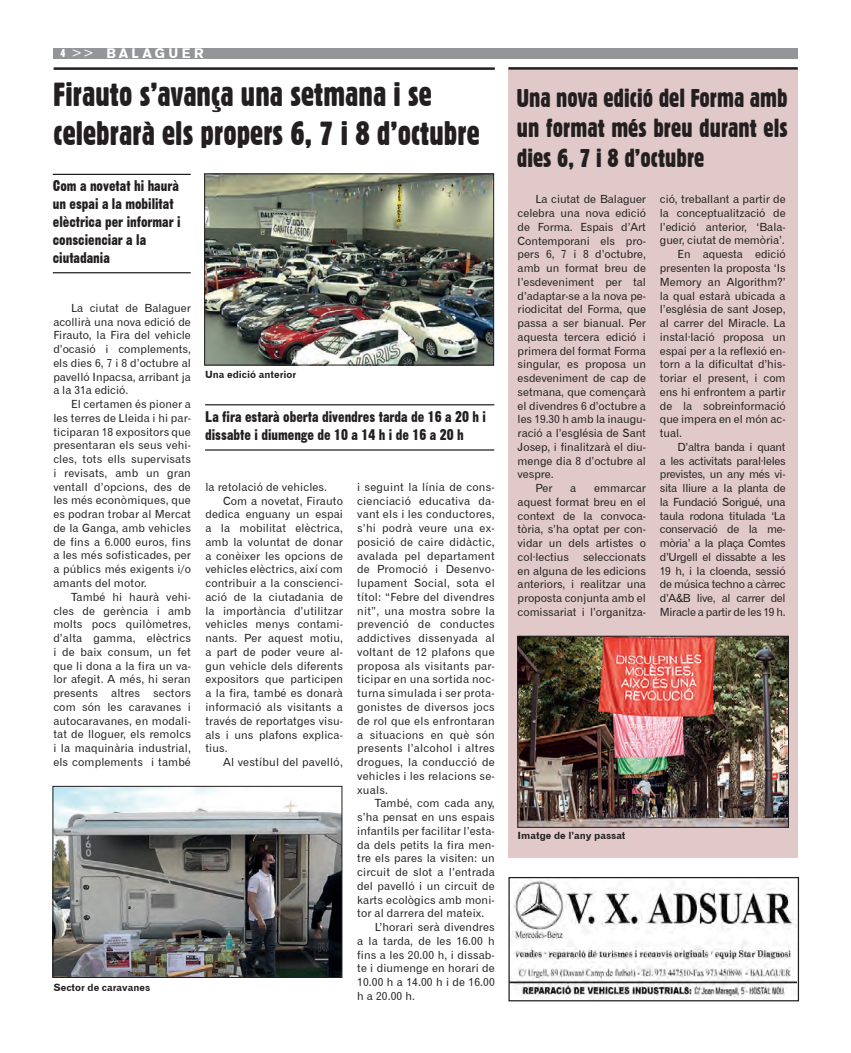
<style>
.page{position:relative;width:851px;height:1053px;background:#fff}
.page>*{position:absolute;margin:0;border:0;box-sizing:border-box;transform-origin:0 0}
.t1{font:32.5px "Gothic 821 Condensed BT";color:#231f20}
.t2{font:25px/30px "Gothic 821 Condensed BT";color:#231f20;text-align:justify}
.t3{font:15px/18px "Gothic No 13 BT";color:#231f20}
.t4{font:13.75px "Gothic 725 BT Black A";letter-spacing:.25em;color:#fff}
.t5{font:11.25px/13.8px "Gothic 720 BT Roman B";letter-spacing:.01em;color:#231f20;text-align:justify}
.t6{font:10px "Gothic 720 BT Bold B";color:#231f20}
.s1{font-family:"Gothic 821 Condensed BT";font-size:11.25px}
.s2{font-family:"Gothic 720 BT Roman B"}
</style>
<div class="page">
<div style="left:53px;top:48px;width:744px;height:10px;background:#939598"></div>
<hr style="left:54px;top:67px;width:440px;height:3px;background:#231f20">
<img style="left:206px;top:176px;width:285px;height:187px">
<div style="left:204px;top:174px;width:289px;height:191px;border:1px solid #231f20"></div>
<img style="left:55px;top:788px;width:285px;height:187px">
<div style="left:53px;top:786px;width:289px;height:191px;border:1px solid #231f20"></div>
<div style="left:508px;top:68px;width:289px;height:789px;background:#e0c9c8"></div>
<hr style="left:508px;top:67px;width:289px;height:3px;background:#231f20">
<img style="left:519px;top:638px;width:267px;height:187px">
<div style="left:517px;top:636px;width:271px;height:191px;border:1px solid #231f20"></div>
<hr style="left:53px;top:174px;width:138px;height:1px;background:#231f20">
<hr style="left:53px;top:272px;width:138px;height:1px;background:#231f20">
<hr style="left:205px;top:404px;width:289px;height:1px;background:#231f20">
<hr style="left:205px;top:449px;width:289px;height:1px;background:#231f20">
<img style="left:510px;top:878px;width:286px;height:121px">
<div style="left:508px;top:876px;width:290px;height:125px;border:1px solid #231f20"></div>
<p class="t4" style="left:61px;top:45px;width:144px"><span class="s1">4</span> <span class="s2">&gt;&gt;</span> BALAGUER</p>
<p class="t1" style="left:54px;top:75px;width:380px">Firauto s’avança una setmana i se</p>
<p class="t1" style="left:54px;top:114px;width:428px">celebrarà els propers 6, 7 i 8 d’octubre</p>
<p class="t3" style="left:53px;top:177px;width:129px">Com a novetat hi haurà un espai a la mobilitat elèctrica per informar i conscienciar a la</p>
<p class="t3" style="left:53px;top:249px;width:58px">ciutadania</p>
<p class="t5" style="left:53px;top:301px;width:139px;text-indent:18px">La ciutat de Balaguer acollirà una nova edició de Firauto, la Fira del vehicle d’ocasió i complements, els dies 6, 7 i 8 d’octubre al pavelló Inpacsa, arribant ja a la 31a edició.</p>
<p class="t5" style="left:53px;top:397px;width:139px;text-indent:18px">El certamen és pioner a les terres de Lleida i hi par&shy;ticiparan 18 expositors que presentaran els seus vehi&shy;cles, tots ells supervisats i revisats, amb un gran ventall d’opcions, des de les més econòmiques, que es podran trobar al Mercat de la Ganga, amb vehicles de fins a 6.000 euros, fins a les més sofisticades, per a públics més exigents i/o amants del motor.</p>
<p class="t5" style="left:53px;top:589px;width:139px;text-indent:18px">També hi haurà vehi&shy;cles de gerència i amb molts pocs quilòmetres, d’alta gamma, elèctrics i de baix consum, un fet que li dona a la fira un va&shy;lor afegit. A més, hi seran presents altres sectors com són les caravanes i autocaravanes, en modali&shy;tat de lloguer, els remolcs i la maquinària industrial, els complements i també</p>
<p class="t6" style="left:53px;top:981px;width:98px">Sector de caravanes</p>
<p class="t6" style="left:205px;top:368px;width:93px">Una edició anterior</p>
<p class="t3" style="left:205px;top:407px;width:282px">La fira estarà oberta divendres tarda de 16 a 20 h i dissabte i diumenge de 10 a 14 h i de 16 a 20 h</p>
<p class="t5" style="left:205px;top:480px;width:123px">la retolació de vehicles.</p>
<p class="t5" style="left:205px;top:493px;width:139px;text-indent:18px">Com a novetat, Firauto dedica enguany un espai a la mobilitat elèctrica, amb la voluntat de donar a conèixer les opcions de vehicles elèctrics, així com contribuir a la conscienci&shy;ació de la ciutadania de la importància d’utilitzar vehicles menys contami&shy;nants. Per aquest motiu, a part de poder veure al&shy;gun vehicle dels diferents expositors que participen a la fira, també es donarà informació als visitants a través de reportatges visu&shy;als i uns plafons explica&shy;tius.</p>
<p class="t5" style="left:223px;top:755px;width:121px">Al vestíbul del pavelló,</p>
<p class="t5" style="left:357px;top:480px;width:139px">i seguint la línia de cons&shy;cienciació educativa da&shy;vant els i les conductores, s’hi podrà veure una ex&shy;posició de caire didàctic, avalada pel departament de Promoció i Desenvo&shy;lupament Social, sota el títol: “Febre del divendres nit”, una mostra sobre la prevenció de conductes addictives dissenyada al voltant de 12 plafons que proposa als visitants par&shy;ticipar en una sortida noc&shy;turna simulada i ser prota&shy;gonistes de diversos jocs de rol que els enfrontaran a situacions en què són presents l’alcohol i altres drogues, la conducció de vehicles i les relacions se&shy;xuals.</p>
<p class="t5" style="left:357px;top:796px;width:139px;text-indent:18px">També, com cada any, s’ha pensat en uns espais infantils per facilitar l’esta&shy;da dels petits la fira men&shy;tre els pares la visiten: un circuit de slot a l’entrada del pavelló i un circuit de karts ecològics amb moni&shy;tor al darrera del mateix.</p>
<p class="t5" style="left:357px;top:920px;width:139px;text-indent:18px">L’horari serà divendres a la tarda, de les 16.00 h fins a les 20.00 h, i dissab&shy;te i diumenge en horari de 10.00 h a 14.00 h i de 16.00 h a 20.00 h.</p>
<p class="t2" style="left:516px;top:82px;width:272px">Una nova edició del Forma amb un format més breu durant els dies 6, 7 i 8 d’octubre</p>
<p class="t5" style="left:517px;top:192px;width:130px;text-indent:18px">La ciutat de Balaguer celebra una nova edició de Forma. Espais d’Art Contemporani els pro&shy;pers 6, 7 i 8 d’octubre, amb un format breu de l’esdeveniment per tal d’adaptar-se a la nova pe&shy;riodicitat del Forma, que passa a ser bianual. Per aquesta tercera edició i primera del format Forma singular, es proposa un esdeveniment de cap de setmana, que començarà el divendres 6 d’octubre a les 19.30 h amb la inaugu&shy;ració a l’església de Sant Josep, i finalitzarà el diu&shy;menge dia 8 d’octubre al vespre.</p>
<p class="t5" style="left:535px;top:481px;width:19px">Per</p>
<p class="t5" style="left:570px;top:481px;width:8px">a</p>
<p class="t5" style="left:659px;top:192px;width:127px">ció, treballant a partir de la conceptualització de l’edició anterior, ‘Bala&shy;guer, ciutat de memòria’.</p>
<p class="t5" style="left:659px;top:247px;width:127px;text-indent:18px">En aquesta edició presenten la proposta ‘Is Memory an Algorithm?’ la qual estarà ubicada a l’església de sant Josep, al carrer del Miracle. La instal·lació proposa un espai per a la reflexió en&shy;torn a la dificultat d’his&shy;toriar el present, i com ens hi enfrontem a partir de la sobreinformació que impera en el món ac&shy;tual.</p>
<p class="t5" style="left:659px;top:440px;width:127px;text-indent:18px">D’altra banda i quant a les activitats paral·leles previstes, un any més vi&shy;sita lliure a la planta de la Fundació Sorigué, una taula rodona titulada ‘La conservació de la me&shy;mòria’ a la plaça Comtes d’Urgell el dissabte a les 19 h, i la cloenda, sessió de música techno a càrrec d’A&amp;B live, al carrer del Miracle a partir de les 19 h.</p>
<p class="t5" style="left:517px;top:481px;width:130px;text-indent:77px">emmarcar aquest format breu en el context de la convoca&shy;tòria, s’ha optat per con&shy;vidar un dels artistes o col·lectius seleccionats en alguna de les edicions anteriors, i realitzar una proposta conjunta amb el comissariat i l’organitza-</p>
<p class="t6" style="left:517px;top:829px;width:109px">Imatge de l’any passat</p>
</div>
